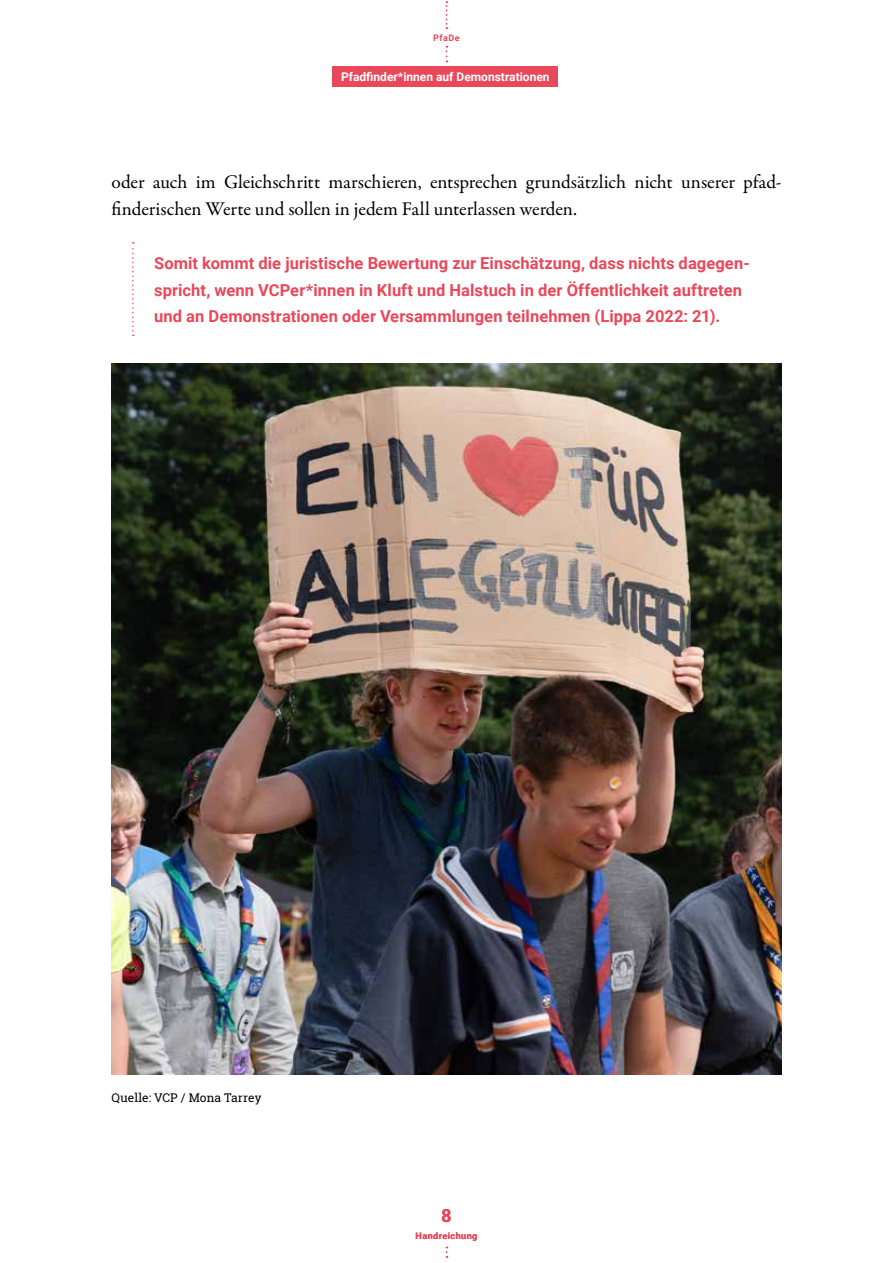
<style>
.page{position:relative;width:893px;height:1263px;background:#fff}
.page>*{position:absolute;margin:0;border:0;box-sizing:border-box;transform-origin:0 0}
.t1{font:19.5px/26.8px "Garamond Premr Pro";letter-spacing:-.01em;color:#000}
.t2{font:700 18px "Roboto Slab";color:#e9485a}
.t3{font:700 16.5px/26.8px "Roboto";letter-spacing:.005em;color:#e9485a}
.t4{font:700 12px "Roboto";color:#fff}
.t5{font:12px "Roboto Slab";letter-spacing:.005em;color:#000}
.t6{font:700 9px "Roboto";letter-spacing:.05em;color:#e9485a}
</style>
<div class="page">
<svg style="left:132px;top:242px;width:2px;height:94px"></svg>
<img style="left:112px;top:364px;width:669px;height:711px">
<div style="left:333px;top:67px;width:225px;height:20px;background:#e9485a"></div>
<svg style="left:446px;top:1px;width:1px;height:28px"></svg>
<p class="t6" style="left:433px;top:31px;width:28px">PfaDe</p>
<p class="t4" style="left:341px;top:69px;width:210px">Pfadfinder*innen auf Demonstrationen</p>
<p class="t4" style="left:408px;top:69px;width:77px">1. Grundlagen</p>
<p class="t1" style="left:112px;top:169px;width:671px">oder auch im Gleichschritt marschieren, entsprechen grundsätzlich nicht unserer pfad&shy;finderischen Werte und sollen in jedem Fall unterlassen werden.</p>
<p class="t3" style="left:154px;top:249px;width:597px">Somit kommt die juristische Bewertung zur Einschätzung, dass nichts dagegen&shy;spricht, wenn VCPer*innen in Kluft und Halstuch in der Öffentlichkeit auftreten und an Demonstrationen oder Versammlungen teilnehmen (Lippa 2022: 21).</p>
<p class="t5" style="left:112px;top:1089px;width:151px">Quelle: VCP / Mona Tarrey</p>
<p class="t2" style="left:442px;top:1203px;width:11px">8</p>
<p class="t6" style="left:416px;top:1229px;width:63px">Handreichung</p>
</div>
